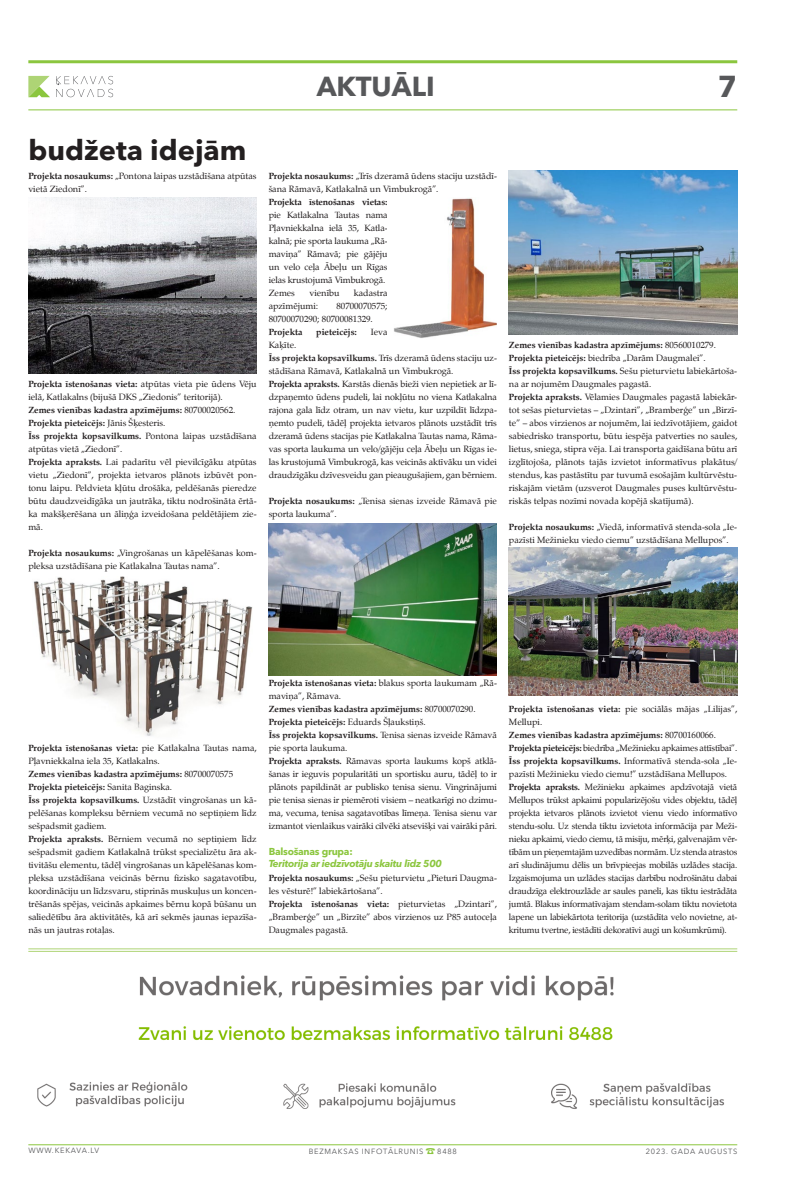
<style>
.page{position:relative;width:794px;height:1191px;background:#fff}
.page>*{position:absolute;margin:0;border:0;box-sizing:border-box;transform-origin:0 0}
.t1{font:700 30px "Avenir Next Cyr";color:#57585a}
.t2{font:700 28px "Avenir Next Cyr";color:#231f20}
.t3{font:700 27.3px "Avenir Next Cyr";color:#57585a}
.t4{font:14px "Dienbats";color:#8bc63e}
.t5{font:italic 700 10px "Avenir Next Cyr";letter-spacing:-.025em;color:#8bc63e}
.t6{font:700 10px "Avenir Next Cyr";letter-spacing:-.025em;color:#8bc63e}
.t7{font:9px/13px "Zapf Calligraphic 801 TL";color:#231f20}
.t8{font:9px/13px "Zapf Calligraphic 801 TL";letter-spacing:-.02em;color:#231f20}
.t9{font:700 9px "Zapf Calligraphic 801 TL";letter-spacing:-.01em;color:#231f20}
.t10{font:7.5px "Avenir Next Cyr";letter-spacing:.1em;color:#57585a}
.s1{font-weight:700}
</style>
<div class="page">
<hr style="left:28px;top:1144px;width:709px;height:1px;background:#8bc63e">
<hr style="left:28px;top:60px;width:709px;height:3px;background:#8bc63e">
<hr style="left:28px;top:109px;width:709px;height:1px;background:#8bc63e">
<svg style="left:28px;top:76px;width:22px;height:21px"></svg>
<svg style="left:56px;top:76px;width:57px;height:21px"></svg>
<img style="left:269px;top:524px;width:228px;height:151px">
<img style="left:509px;top:548px;width:228px;height:148px">
<img style="left:509px;top:170px;width:228px;height:164px">
<img style="left:394px;top:198px;width:103px;height:140px">
<img style="left:33px;top:576px;width:220px;height:160px">
<img style="left:28px;top:197px;width:229px;height:176px">
<img style="left:37px;top:975px;width:688px;height:134px">
<hr style="left:28px;top:948px;width:709px;height:1px;background:#aed475">
<hr style="left:28px;top:951px;width:709px;height:1px;background:#aed475">
<h3 class="t3" style="left:317px;top:70px;width:106px">aktuāli</h3>
<h1 class="t1" style="left:718px;top:68px;width:21px">7</h1>
<h2 class="t2" style="left:28px;top:133px;width:220px">budžeta idejām</h2>
<p class="t7" style="left:28px;top:169px;width:230px"><span class="s1">Projekta nosaukums:</span> „Pontona laipas uzstādīšana atpūtas vietā Ziedonī”.</p>
<p class="t7" style="left:28px;top:377px;width:230px"><span class="s1">Projekta īstenošanas vieta:</span> atpūtas vieta pie ūdens Vēju ielā, Katlakalns (bijušā DKS „Ziedonis” teritorijā).<br><span class="s1">Zemes vienības kadastra apzīmējums:</span> 80700020562.<br><span class="s1">Projekta pieteicējs:</span> Jānis Šķesteris.<br><span class="s1">Īss projekta kopsavilkums.</span> Pontona laipas uzstādīšana atpūtas vietā „Ziedonī”.<br><span class="s1">Projekta apraksts.</span> Lai padarītu vēl pievilcīgāku atpūtas vietu „Ziedonī”, projekta ietvaros plānots izbūvēt pon&shy;tonu laipu. Peldvieta kļūtu drošāka, peldēšanās pieredze būtu daudzveidīgāka un jautrāka, tiktu nodrošināta ērtā&shy;ka makšķerēšana un āliņģa izveidošana peldētājiem zie&shy;mā.</p>
<p class="t7" style="left:28px;top:546px;width:230px"><span class="s1">Projekta nosaukums:</span> „Vingrošanas un kāpelēšanas kom&shy;pleksa uzstādīšana pie Katlakalna Tautas nama”.</p>
<p class="t7" style="left:269px;top:169px;width:230px"><span class="s1">Projekta nosaukums:</span> „Trīs dzeramā ūdens staciju uzstādī&shy;šana Rāmavā, Katlakalnā un Vimbukrogā”.</p>
<p class="t9" style="left:269px;top:196px;width:120px">Projekta īstenošanas vietas:</p>
<p class="t7" style="left:269px;top:208px;width:120px">pie Katlakalna Tautas nama<br>Pļavniekkalna ielā 35, Katla&shy;kalnā; pie sporta laukuma „Rā&shy;maviņa” Rāmavā; pie gājēju un velo ceļa Ābeļu un Rīgas ielas krustojumā Vimbukrogā.<br>Zemes</p>
<p class="t7" style="left:309px;top:286px;width:32px">vienību</p>
<p class="t7" style="left:354px;top:286px;width:35px">kadastra</p>
<p class="t7" style="left:269px;top:299px;width:51px">apzīmējumi:</p>
<p class="t7" style="left:269px;top:299px;width:120px;text-indent:68px">80700070575;<br>80700070290; 80700081329.</p>
<p class="t9" style="left:269px;top:326px;width:35px">Projekta</p>
<p class="t9" style="left:316px;top:326px;width:42px">pieteicējs:</p>
<p class="t7" style="left:371px;top:325px;width:18px">Ieva</p>
<p class="t7" style="left:269px;top:338px;width:230px">Kaķīte.<br><span class="s1">Īss projekta kopsavilkums.</span> Trīs dzeramā ūdens staciju uz&shy;stādīšana Rāmavā, Katlakalnā un Vimbukrogā.<br><span class="s1">Projekta apraksts.</span> Karstās dienās bieži vien nepietiek ar lī&shy;dzpaņemto ūdens pudeli, lai nokļūtu no viena Katlakalna rajona gala līdz otram, un nav vietu, kur uzpildīt līdzpa&shy;ņemto pudeli, tādēļ projekta ietvaros plānots uzstādīt trīs dzeramā ūdens stacijas pie Katlakalna Tautas nama, Rāma&shy;vas sporta laukuma un velo/gājēju ceļa Ābeļu un Rīgas ie&shy;las krustojumā Vimbukrogā, kas veicinās aktīvāku un videi draudzīgāku dzīvesveidu gan pieaugušajiem, gan bērniem.</p>
<p class="t7" style="left:269px;top:494px;width:230px"><span class="s1">Projekta nosaukums:</span> „Tenisa sienas izveide Rāmavā pie sporta laukuma”.</p>
<p class="t7" style="left:509px;top:338px;width:230px"><span class="s1">Zemes vienības kadastra apzīmējums:</span> 80560010279.<br><span class="s1">Projekta pieteicējs:</span> biedrība „Darām Daugmalei”.<br><span class="s1">Īss projekta kopsavilkums.</span> Sešu pieturvietu labiekārtoša&shy;na ar nojumēm Daugmales pagastā.<br><span class="s1">Projekta apraksts.</span> Vēlamies Daugmales pagastā labiekār&shy;tot sešas pieturvietas – „Dzintari”, „Bramberģe” un „Birzī&shy;te” – abos virzienos ar nojumēm, lai iedzīvotājiem, gaidot sabiedrisko transportu, būtu iespēja patverties no saules, lietus, sniega, stipra vēja. Lai transporta gaidīšana būtu arī izglītojoša, plānots tajās izvietot informatīvus plakātus/ stendus, kas pastāstītu par tuvumā esošajām kultūrvēstu&shy;riskajām vietām (uzsverot Daugmales puses kultūrvēstu&shy;riskās telpas nozīmi novada kopējā skatījumā).</p>
<p class="t7" style="left:509px;top:520px;width:230px"><span class="s1">Projekta nosaukums:</span> „Viedā, informatīvā stenda-sola „Ie&shy;pazīsti Mežinieku viedo ciemu” uzstādīšana Mellupos”.</p>
<p class="t7" style="left:28px;top:741px;width:230px"><span class="s1">Projekta īstenošanas vieta:</span> pie Katlakalna Tautas nama, Pļavniekkalna iela 35, Katlakalns.<br><span class="s1">Zemes vienības kadastra apzīmējums:</span> 80700070575<br><span class="s1">Projekta pieteicējs:</span> Sanita Baginska.<br><span class="s1">Īss projekta kopsavilkums.</span> Uzstādīt vingrošanas un kā&shy;pelēšanas kompleksu bērniem vecumā no septiņiem līdz sešpadsmit gadiem.<br><span class="s1">Projekta apraksts.</span> Bērniem vecumā no septiņiem līdz sešpadsmit gadiem Katlakalnā trūkst specializētu āra ak&shy;tivitāšu elementu, tādēļ vingrošanas un kāpelēšanas kom&shy;pleksa uzstādīšana veicinās bērnu fizisko sagatavotību, koordināciju un līdzsvaru, stiprinās muskuļus un koncen&shy;trēšanās spējas, veicinās apkaimes bērnu kopā būšanu un saliedētību āra aktivitātēs, kā arī sekmēs jaunas iepazīša&shy;nās un jautras rotaļas.</p>
<p class="t7" style="left:269px;top:676px;width:230px"><span class="s1">Projekta īstenošanas vieta:</span> blakus sporta laukumam „Rā&shy;maviņa”, Rāmava.<br><span class="s1">Zemes vienības kadastra apzīmējums:</span> 80700070290.<br><span class="s1">Projekta pieteicējs:</span> Eduards Šļaukstiņš.<br><span class="s1">Īss projekta kopsavilkums.</span> Tenisa sienas izveide Rāmavā pie sporta laukuma.<br><span class="s1">Projekta apraksts.</span> Rāmavas sporta laukums kopš atklā&shy;šanas ir ieguvis popularitāti un sportisku auru, tādēļ to ir plānots papildināt ar publisko tenisa sienu. Vingrinājumi pie tenisa sienas ir piemēroti visiem – neatkarīgi no dzimu&shy;ma, vecuma, tenisa sagatavotības līmeņa. Tenisa sienu var izmantot vienlaikus vairāki cilvēki atsevišķi vai vairāki pāri.</p>
<p class="t6" style="left:269px;top:845px;width:85px">Balsošanas grupa:</p>
<p class="t5" style="left:269px;top:857px;width:175px">Teritorija ar iedzīvotāju skaitu līdz 500</p>
<p class="t7" style="left:269px;top:871px;width:230px"><span class="s1">Projekta nosaukums:</span> „Sešu pieturvietu „Pieturi Daugma&shy;les vēsturē!” labiekārtošana”.<br><span class="s1">Projekta īstenošanas vieta:</span> pieturvietas „Dzintari”, „Bramberģe” un „Birzīte” abos virzienos uz P85 autoceļa Daugmales pagastā.</p>
<p class="t8" style="left:509px;top:702px;width:230px"><span class="s1">Projekta īstenošanas vieta:</span> pie sociālās mājas „Lilijas”, Mellupi.<br><span class="s1">Zemes vienības kadastra apzīmējums:</span> 80700160066.<br><span class="s1">Projekta pieteicējs:</span> biedrība „Mežinieku apkaimes attīstībai”.<br><span class="s1">Īss projekta kopsavilkums.</span> Informatīvā stenda-sola „Ie&shy;pazīsti Mežinieku viedo ciemu!” uzstādīšana Mellupos.<br><span class="s1">Projekta apraksts.</span> Mežinieku apkaimes apdzīvotajā vietā Mellupos trūkst apkaimi popularizējošu vides objektu, tādēļ projekta ietvaros plānots izvietot vienu viedo informatīvo stendu-solu. Uz stenda tiktu izvietota informācija par Meži&shy;nieku apkaimi, viedo ciemu, tā misiju, mērķi, galvenajām vēr&shy;tībām un pieņemtajām uzvedības normām. Uz stenda atrastos arī sludinājumu dēlis un brīvpieejas mobilās uzlādes stacija.<br>Izgaismojuma un uzlādes stacijas darbību nodrošinātu dabai draudzīga elektrouzlāde ar saules paneli, kas tiktu iestrādāta jumtā. Blakus informatīvajam stendam-solam tiktu novietota lapene un labiekārtota teritorija (uzstādīta velo novietne, at&shy;kritumu tvertne, iestādīti dekoratīvi augi un košumkrūmi).</p>
<p class="t10" style="left:28px;top:1145px;width:72px">WWW.KEKAVA.LV</p>
<p class="t10" style="left:309px;top:1147px;width:116px">BEZMAKSAS INFOTĀLRUNIS</p>
<p class="t10" style="left:437px;top:1147px;width:21px">8488</p>
<h3 class="t4" style="left:425px;top:1144px;width:12px">9</h3>
<p class="t10" style="left:646px;top:1147px;width:93px">2023. GADA AUGUSTS</p>
</div>
